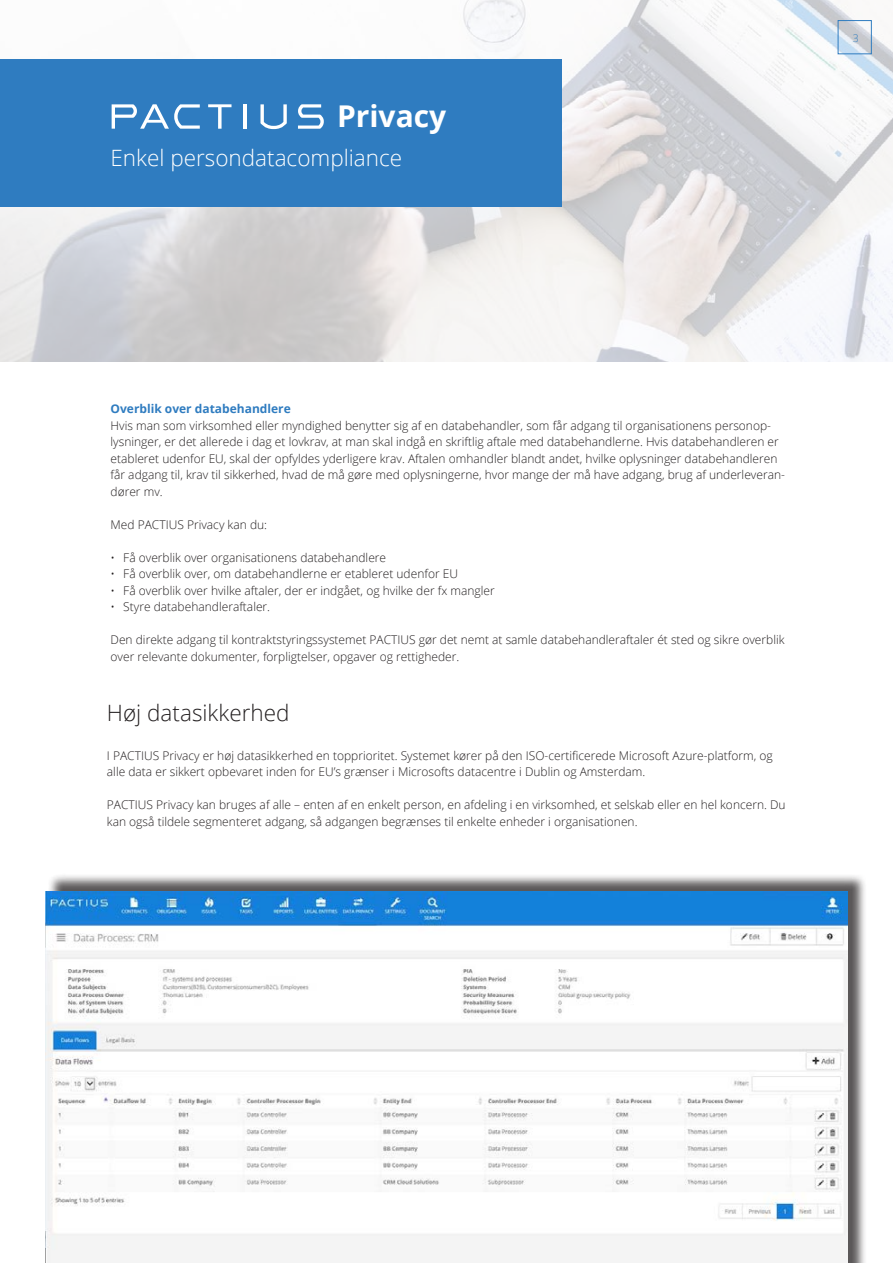
<style>
.page{position:relative;width:893px;height:1263px;background:#fff}
.page>*{position:absolute;margin:0;border:0;box-sizing:border-box;transform-origin:0 0}
.t1{font:700 30px "Open Sans";color:#fff}
.t2{font:300 22.5px "Open Sans";color:#fff}
.t3{font:300 22.5px "Open Sans";color:#231f20}
.Brødtekst{font:300 12px/16.5px "Open Sans";color:#231f20}
.Bullits{font:300 12px "Open Sans";color:#231f20}
.Mellemrubrik_NY{font:700 12px "Open Sans";color:#2f7cc0}
.t4{font:300 10.5px "Open Sans";color:#2f7cc0}
</style>
<div class="page">
<img style="left:0;top:0;width:893px;height:361px">
<div style="left:0;top:60px;width:561px;height:147px;background:#2f7cc0"></div>
<svg style="left:208px;top:104px;width:23px;height:25px"></svg>
<hr style="left:244px;top:104px;width:3px;height:25px;background:#fff">
<svg style="left:112px;top:104px;width:88px;height:25px"></svg>
<svg style="left:260px;top:104px;width:27px;height:25px"></svg>
<svg style="left:298px;top:104px;width:26px;height:25px"></svg>
<div style="left:838px;top:20px;width:34px;height:34px;border:1px solid #2f7cc0"></div>
<div style="left:47px;top:873px;width:819px;height:390px;background:#231f20;opacity:.75"></div>
<img style="left:45px;top:892px;width:803px;height:371px">
<h1 class="t1" style="left:337px;top:95px;width:111px">Privacy</h1>
<h2 class="t2" style="left:111px;top:142px;width:293px">Enkel persondatacompliance</h2>
<p class="t4" style="left:853px;top:31px;width:7px">3</p>
<p class="Mellemrubrik_NY" style="left:111px;top:400px;width:182px">Overblik over databehandlere</p>
<p class="Brødtekst" style="left:111px;top:417px;width:676px">Hvis man som virksomhed eller myndighed benytter sig af en databehandler, som får adgang til organisationens personop&shy;lysninger, er det allerede i dag et lovkrav, at man skal indgå en skriftlig aftale med databehandlerne. Hvis databehandleren er etableret udenfor EU, skal der opfyldes yderligere krav. Aftalen omhandler blandt andet, hvilke oplysninger databehandleren får adgang til, krav til sikkerhed, hvad de må gøre med oplysningerne, hvor mange der må have adgang, brug af underleveran&shy;dører mv.</p>
<p class="Bullits" style="left:111px;top:516px;width:158px">Med PACTIUS Privacy kan du:</p>
<p class="Bullits" style="left:111px;top:549px;width:277px">• Få overblik over organisationens databehandlere</p>
<p class="Bullits" style="left:111px;top:566px;width:349px">• Få overblik over, om databehandlerne er etableret udenfor EU</p>
<p class="Bullits" style="left:111px;top:582px;width:386px">• Få overblik over hvilke aftaler, der er indgået, og hvilke der fx mangler</p>
<p class="Bullits" style="left:111px;top:599px;width:161px">• Styre databehandleraftaler.</p>
<p class="Brødtekst" style="left:111px;top:631px;width:675px">Den direkte adgang til kontraktstyringssystemet PACTIUS gør det nemt at samle databehandleraftaler ét sted og sikre overblik over relevante dokumenter, forpligtelser, opgaver og rettigheder.</p>
<p class="t3" style="left:107px;top:697px;width:184px">Høj datasikkerhed</p>
<p class="Brødtekst" style="left:107px;top:747px;width:667px">I PACTIUS Privacy er høj datasikkerhed en topprioritet. Systemet kører på den ISO-certificerede Microsoft Azure-platform, og alle data er sikkert opbevaret inden for EU’s grænser i Microsofts datacentre i Dublin og Amsterdam.</p>
<p class="Brødtekst" style="left:107px;top:796px;width:680px">PACTIUS Privacy kan bruges af alle – enten af en enkelt person, en afdeling i en virksomhed, et selskab eller en hel koncern. Du kan også tildele segmenteret adgang, så adgangen begrænses til enkelte enheder i organisationen.</p>
</div>
